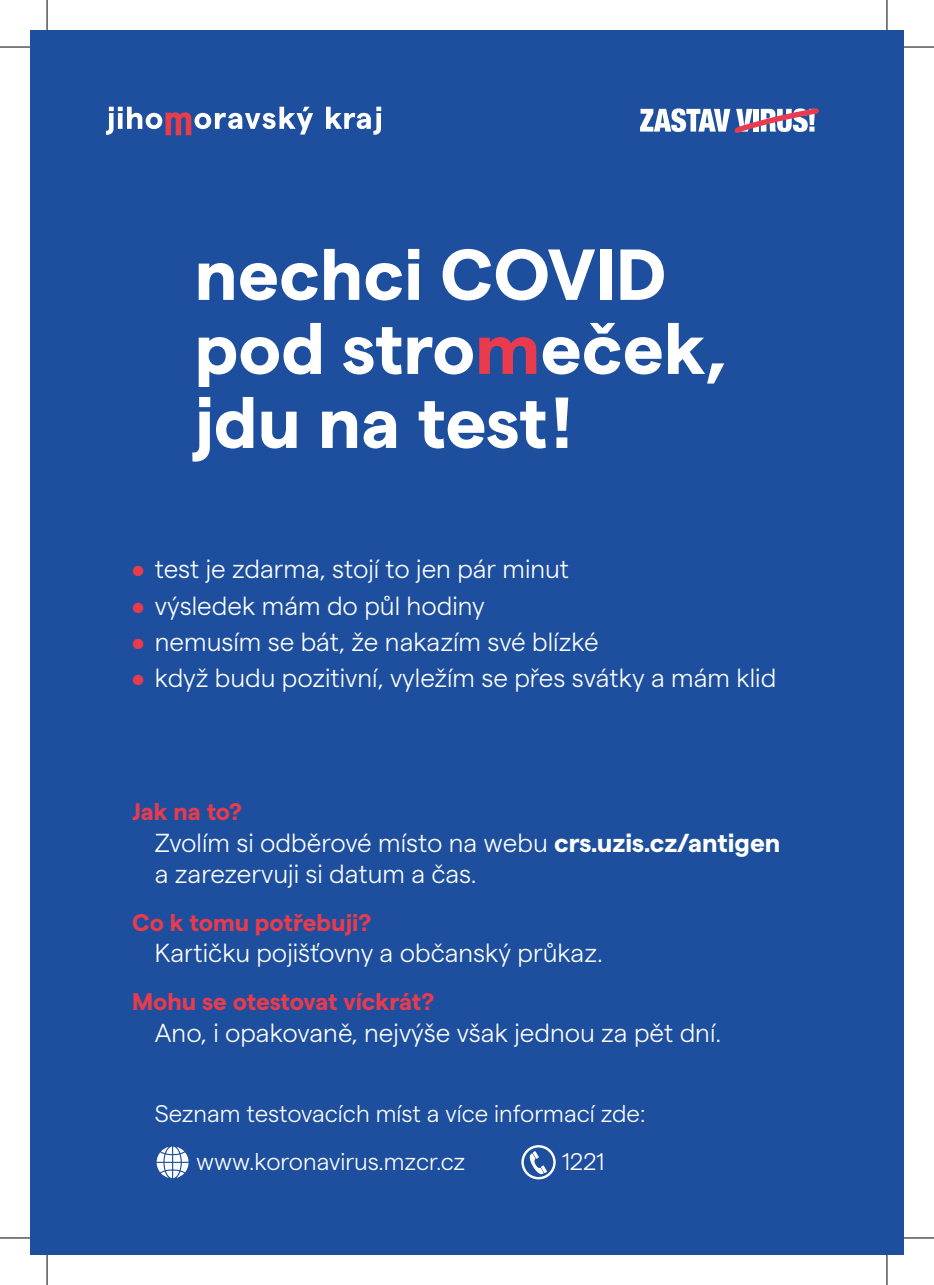
<style>
.page{position:relative;width:934px;height:1285px;background:#fff}
.page>*{position:absolute;margin:0;border:0;box-sizing:border-box;transform-origin:0 0}
.Hlavní_nadpis{font:700 72px "Matter SQ";color:#fff}
.Text{font:300 26px/31.2px "Matter SQ";color:#fff}
.Otázka{font:700 24px "Matter SQ";letter-spacing:-.005em;color:#e83b4d}
.Text-2{font:300 24px "Matter SQ";color:#fff}
.Otázka-2{font:300 24px "Matter SQ";color:#fff}
.s1{color:#e83b4d}
.s2{font-weight:700;color:#e83b4d}
.s3{font-weight:700}
</style>
<div class="page">
<div style="left:30px;top:30px;width:873px;height:1225px;background:#1d4f9e"></div>
<svg style="left:106px;top:107px;width:207px;height:28px"></svg>
<svg style="left:326px;top:107px;width:55px;height:28px"></svg>
<svg style="left:640px;top:108px;width:178px;height:26px"></svg>
<svg style="left:156px;top:1146px;width:32px;height:32px"></svg>
<div style="left:521px;top:1145px;width:34px;height:34px;border:2px solid #fff;border-radius:50%"></div>
<svg style="left:529px;top:1151px;width:18px;height:23px"></svg>
<hr style="left:0;top:47px;width:30px;height:1px;background:#000">
<hr style="left:903px;top:47px;width:30px;height:1px;background:#000">
<hr style="left:0;top:1237px;width:30px;height:1px;background:#000">
<hr style="left:903px;top:1237px;width:30px;height:1px;background:#000">
<hr style="left:47px;top:0;width:1px;height:30px;background:#000">
<hr style="left:47px;top:1255px;width:1px;height:30px;background:#000">
<hr style="left:886px;top:0;width:1px;height:30px;background:#000">
<hr style="left:886px;top:1255px;width:1px;height:30px;background:#000">
<p class="Hlavní_nadpis" style="left:194px;top:221px;width:473px">nechci COVID</p>
<p class="Hlavní_nadpis" style="left:194px;top:295px;width:535px">pod stro<span class="s1">m</span>eček,</p>
<p class="Hlavní_nadpis" style="left:194px;top:369px;width:379px">jdu na test!</p>
<p class="Text" style="left:132px;top:552px;width:438px"><span class="s2">•</span> test je zdarma, stojí to jen pár minut</p>
<p class="Text" style="left:132px;top:588px;width:354px"><span class="s2">•</span> výsledek mám do půl hodiny</p>
<p class="Text" style="left:132px;top:624px;width:468px"><span class="s2">•</span> nemusím se bát, že nakazím své blízké</p>
<p class="Text" style="left:132px;top:660px;width:645px"><span class="s2">•</span> když budu pozitivní, vyležím se přes svátky a mám klid</p>
<p class="Otázka" style="left:132px;top:794px;width:111px">Jak na to?</p>
<p class="Text" style="left:155px;top:825px;width:627px">Zvolím si odběrové místo na webu <span class="s3">crs.uzis.cz/antigen </span>a zarezervuji si datum a čas.</p>
<p class="Otázka" style="left:132px;top:904px;width:241px">Co k tomu potřebuji?</p>
<p class="Text" style="left:155px;top:935px;width:449px">Kartičku pojišťovny a občanský průkaz.</p>
<p class="Otázka" style="left:132px;top:984px;width:304px">Mohu se otestovat víckrát?</p>
<p class="Text" style="left:155px;top:1015px;width:567px">Ano, i opakovaně, nejvýše však jednou za pět dní.</p>
<p class="Text-2" style="left:155px;top:1095px;width:492px">Seznam testovacích míst a více informací zde:</p>
<p class="Otázka-2" style="left:196px;top:1144px;width:270px">www.koronavirus.mzcr.cz</p>
<p class="Otázka-2" style="left:562px;top:1144px;width:44px">1221</p>
</div>
